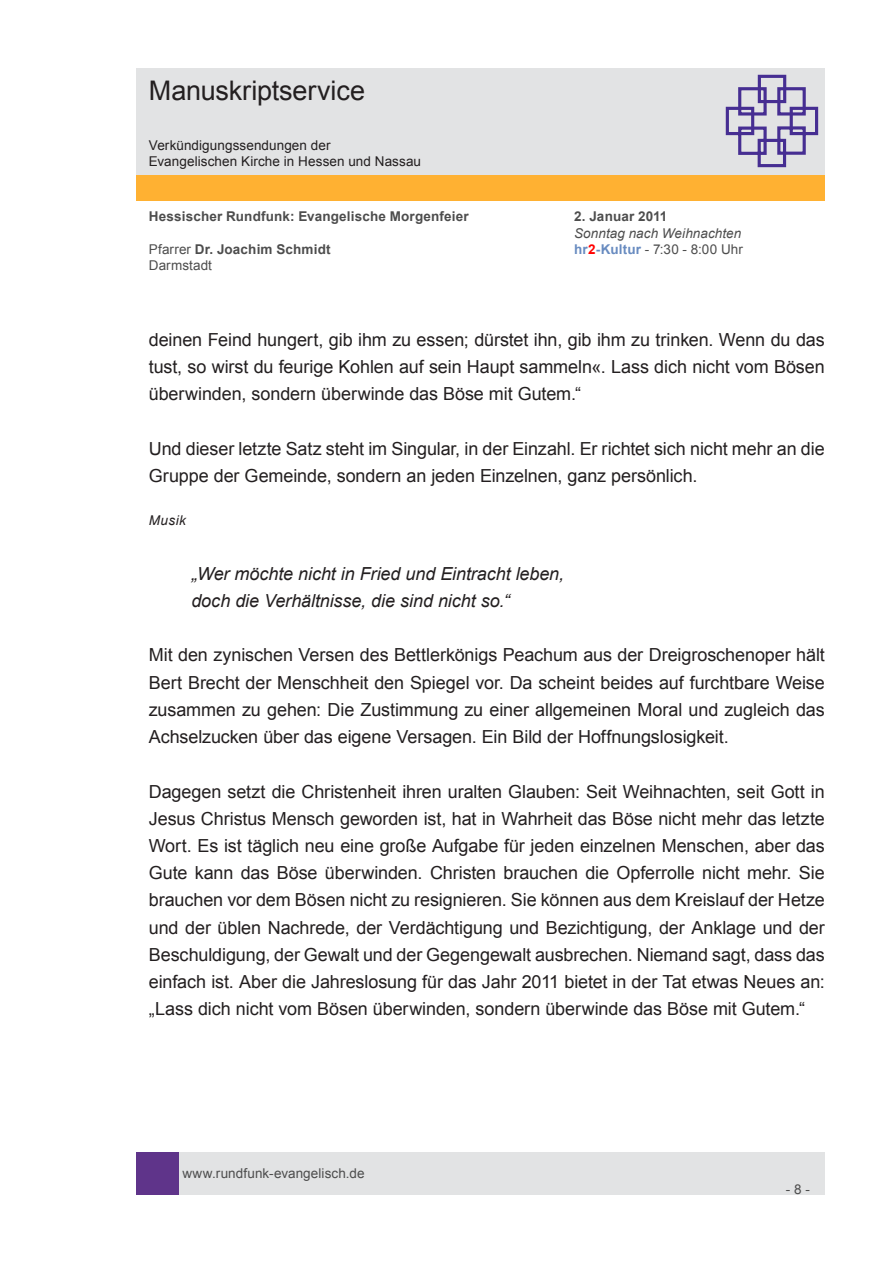
<style>
.page{position:relative;width:893px;height:1263px;background:#fff}
.page>*{position:absolute;margin:0;border:0;box-sizing:border-box;transform-origin:0 0}
.t1{font:27px "Arial";letter-spacing:-.005em;color:#231f20}
.t2{font:18px/27.2px "Arial";letter-spacing:-.005em;color:#231f20;text-align:justify}
.t3{font:italic 18px/27.2px "Arial";letter-spacing:-.005em;color:#231f20}
.t4{font:700 13.5px "Arial";letter-spacing:.015em;color:#4d4d4d}
.t5{font:13.5px "Arial";letter-spacing:.005em;color:#4d4d4d}
.t6{font:13.5px/16.2px "Arial";letter-spacing:.005em;color:#231f20}
.t7{font:italic 13.5px "Arial";letter-spacing:.005em;color:#4d4d4d}
.t8{font:italic 13.5px "Arial";letter-spacing:.035em;color:#231f20}
.s1{font-weight:400}
.s2{font-weight:700;color:#688bc0}
.s3{font-weight:700;color:#f00}
</style>
<div class="page">
<div style="left:179px;top:1152px;width:646px;height:43px;background:#e2e3e4"></div>
<div style="left:136px;top:1152px;width:43px;height:43px;background:#5f348a"></div>
<div style="left:136px;top:175px;width:689px;height:26px;background:#ffb132"></div>
<div style="left:136px;top:68px;width:689px;height:106px;background:#e2e3e4"></div>
<svg style="left:725px;top:74px;width:94px;height:94px"></svg>
<h1 class="t1" style="left:149px;top:73px;width:218px">Manuskriptservice</h1>
<p class="t6" style="left:149px;top:137px;width:274px">Verkündigungssendungen der<br>Evangelischen Kirche in Hessen und Nassau</p>
<p class="t4" style="left:149px;top:208px;width:322px">Hessischer Rundfunk: Evangelische Morgenfeier</p>
<p class="t4" style="left:574px;top:208px;width:95px">2. Januar 2011</p>
<p class="t7" style="left:574px;top:224px;width:169px">Sonntag nach Weihnachten</p>
<p class="t4" style="left:149px;top:240px;width:183px"><span class="s1">Pfarrer</span> Dr. Joachim Schmidt</p>
<p class="t5" style="left:574px;top:240px;width:170px"><span class="s2">hr</span><span class="s3">2</span><span class="s2">-Kultur</span> - 7:30 - 8:00 Uhr</p>
<p class="t5" style="left:149px;top:256px;width:65px">Darmstadt</p>
<p class="t2" style="left:149px;top:326px;width:677px">deinen Feind hungert, gib ihm zu essen; dürstet ihn, gib ihm zu trinken. Wenn du das tust, so wirst du feurige Kohlen auf sein Haupt sammeln«. Lass dich nicht vom Bösen überwinden, sondern überwinde das Böse mit Gutem.“</p>
<p class="t2" style="left:149px;top:435px;width:677px">Und dieser letzte Satz steht im Singular, in der Einzahl. Er richtet sich nicht mehr an die<br>Gruppe der Gemeinde, sondern an jeden Einzelnen, ganz persönlich.</p>
<p class="t8" style="left:149px;top:512px;width:39px">Musik</p>
<p class="t3" style="left:191px;top:560px;width:374px">„Wer möchte nicht in Fried und Eintracht leben, doch die Verhältnisse, die sind nicht so.“</p>
<p class="t2" style="left:149px;top:642px;width:678px">Mit den zynischen Versen des Bettlerkönigs Peachum aus der Dreigroschenoper hält Bert Brecht der Menschheit den Spiegel vor. Da scheint beides auf furchtbare Weise zusammen zu gehen: Die Zustimmung zu einer allgemeinen Moral und zugleich das Achselzucken über das eigene Versagen. Ein Bild der Hoffnungslosigkeit.</p>
<p class="t2" style="left:149px;top:778px;width:678px">Dagegen setzt die Christenheit ihren uralten Glauben: Seit Weihnachten, seit Gott in Jesus Christus Mensch geworden ist, hat in Wahrheit das Böse nicht mehr das letzte Wort. Es ist täglich neu eine große Aufgabe für jeden einzelnen Menschen, aber das Gute kann das Böse überwinden. Christen brauchen die Opferrolle nicht mehr. Sie brauchen vor dem Bösen nicht zu resignieren. Sie können aus dem Kreislauf der Hetze und der üblen Nachrede, der Verdächtigung und Bezichtigung, der Anklage und der Beschuldigung, der Gewalt und der Gegengewalt ausbrechen. Niemand sagt, dass das einfach ist. Aber die Jahreslosung für das Jahr 2011 bietet in der Tat etwas Neues an: „Lass dich nicht vom Bösen überwinden, sondern überwinde das Böse mit Gutem.“</p>
<p class="t5" style="left:182px;top:1164px;width:184px">www.rundfunk-evangelisch.de</p>
<p class="t5" style="left:786px;top:1180px;width:26px">- 8 -</p>
</div>
